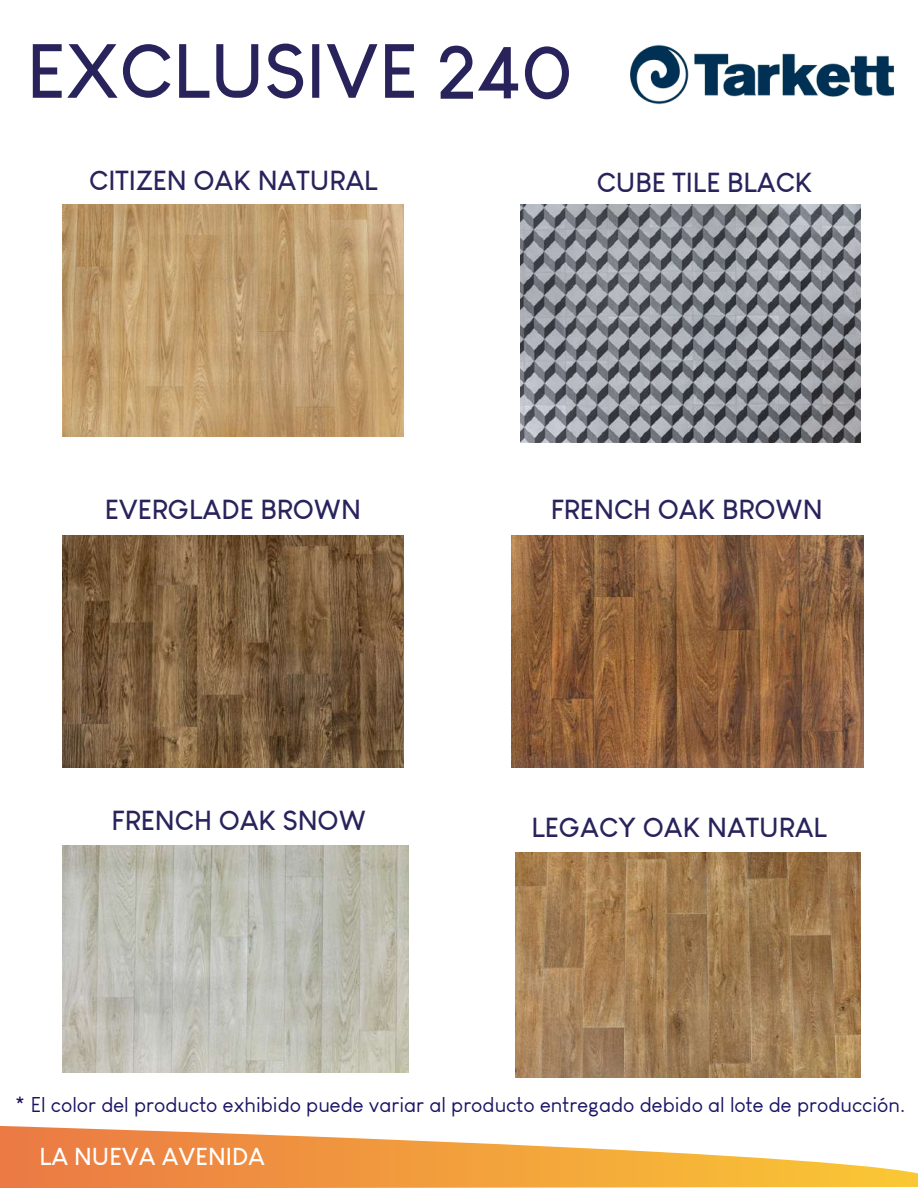
<style>
.page{position:relative;width:918px;height:1188px;background:#fff}
.page>*{position:absolute;margin:0;border:0;box-sizing:border-box;transform-origin:0 0}
.t1{font:700 75px "Louis George Cafe";color:#29235c}
.t2{font:700 27px "Louis George Cafe";color:#29235c}
.t3{font:700 24px "Louis George Cafe";color:#fff}
.t4{font:21px "Louis George Cafe";color:#1b1464}
</style>
<div class="page">
<svg style="left:0;top:1126px;width:918px;height:62px"></svg>
<img style="left:516px;top:853px;width:345px;height:224px">
<img style="left:63px;top:845px;width:345px;height:227px">
<img style="left:512px;top:535px;width:352px;height:233px">
<img style="left:62px;top:535px;width:341px;height:233px">
<img style="left:521px;top:204px;width:340px;height:239px">
<img style="left:62px;top:204px;width:341px;height:233px">
<img style="left:630px;top:44px;width:264px;height:61px">
<h1 class="t1" style="left:27px;top:23px;width:548px">EXCLUSIVE 240</h1>
<p class="t2" style="left:89px;top:163px;width:290px">CITIZEN OAK NATURAL</p>
<p class="t2" style="left:597px;top:165px;width:217px">CUBE TILE BLACK</p>
<p class="t2" style="left:105px;top:493px;width:258px">EVERGLADE BROWN</p>
<p class="t2" style="left:551px;top:493px;width:273px">FRENCH OAK BROWN</p>
<p class="t2" style="left:111px;top:804px;width:256px">FRENCH OAK SNOW</p>
<p class="t2" style="left:532px;top:810px;width:297px">LEGACY OAK NATURAL</p>
<p class="t4" style="left:15px;top:1092px;width:892px">* El color del producto exhibido puede variar al producto entregado debido al lote de producción.</p>
<p class="t3" style="left:40px;top:1141px;width:227px">LA NUEVA AVENIDA</p>
</div>
